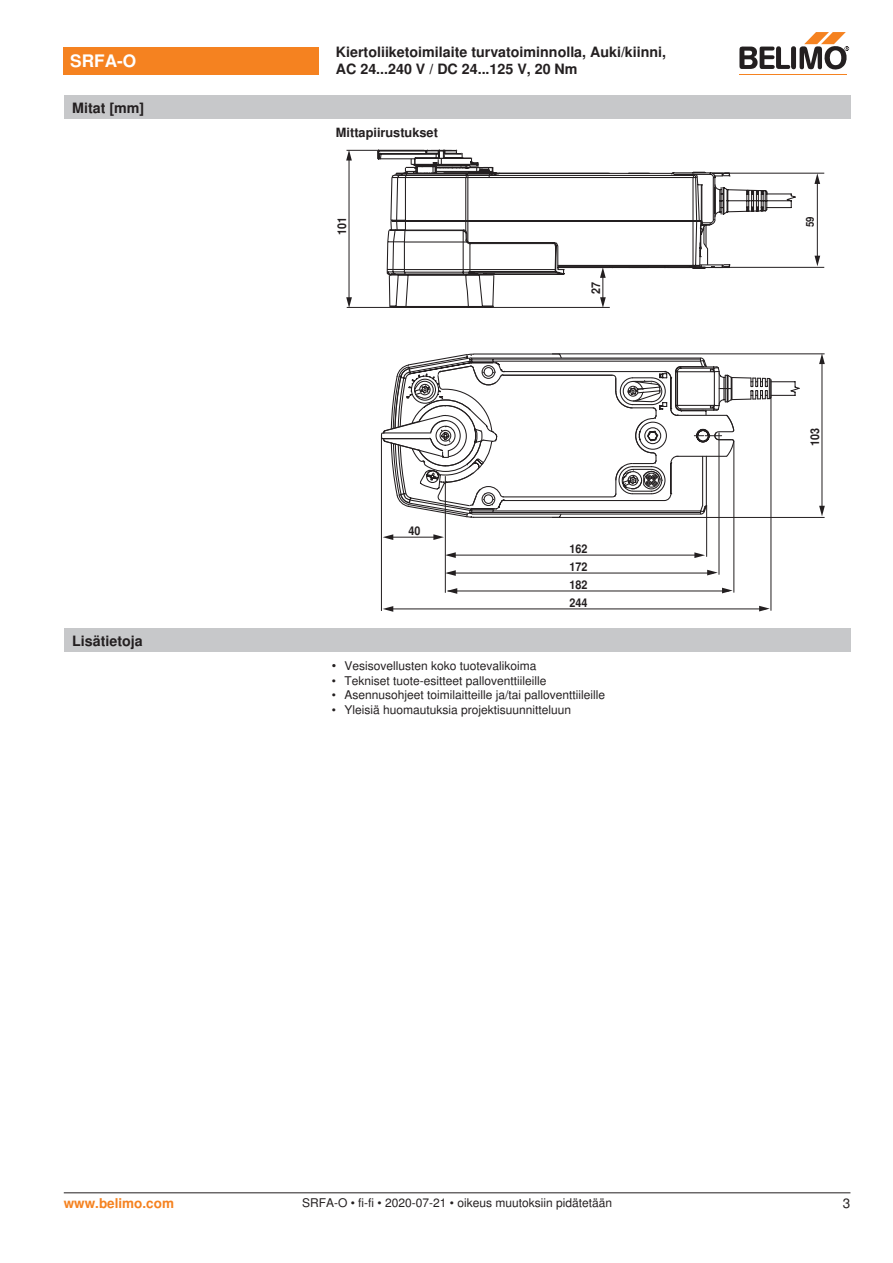
<style>
.page{position:relative;width:893px;height:1263px;background:#fff}
.page>*{position:absolute;margin:0;border:0;box-sizing:border-box;transform-origin:0 0}
.t1{font:700 17.25px "Nimbus Sans BEL";color:#fff}
.t2{font:700 14.25px/17.1px "Nimbus Sans BEL";color:#231f20}
.t3{font:700 13.5px "Nimbus Sans BEL";color:#f58220}
.Rechtsbündig_Footer{font:13.5px "Nimbus Sans BEL";color:#231f20}
.t4{font:700 12.75px "Nimbus Sans BEL";color:#231f20}
.Bulletpoints{font:12px "Nimbus Sans BEL";color:#231f20}
.Footer_EU_center{font:12px "Nimbus Sans BEL";color:#231f20}
.t5{font:700 12px/18px "Nimbus Sans BEL";color:#231f20;text-align:justify;scale:.9 1}
.t6{font:700 10.8px "Nimbus Sans BEL";color:#231f20;scale:.9 1}
.s1{font-size:12.75px}
</style>
<div class="page">
<hr style="left:448px;top:555px;width:252px;height:1px;background:#231f20">
<hr style="left:719px;top:432px;width:1px;height:143px;background:#231f20">
<svg style="left:707px;top:570px;width:11px;height:5px"></svg>
<svg style="left:694px;top:552px;width:11px;height:6px"></svg>
<svg style="left:446px;top:552px;width:10px;height:6px"></svg>
<hr style="left:448px;top:573px;width:266px;height:1px;background:#231f20">
<svg style="left:446px;top:570px;width:10px;height:6px"></svg>
<hr style="left:734px;top:441px;width:1px;height:152px;background:#231f20">
<svg style="left:722px;top:588px;width:11px;height:5px"></svg>
<hr style="left:448px;top:591px;width:281px;height:1px;background:#231f20">
<svg style="left:447px;top:588px;width:10px;height:6px"></svg>
<hr style="left:771px;top:397px;width:1px;height:214px;background:#231f20">
<svg style="left:759px;top:606px;width:11px;height:5px"></svg>
<hr style="left:387px;top:609px;width:379px;height:1px;background:#231f20">
<hr style="left:445px;top:476px;width:1px;height:117px;background:#231f20">
<hr style="left:387px;top:537px;width:52px;height:1px;background:#231f20">
<svg style="left:433px;top:534px;width:11px;height:6px"></svg>
<svg style="left:383px;top:534px;width:10px;height:6px"></svg>
<hr style="left:381px;top:435px;width:1px;height:176px;background:#231f20">
<svg style="left:383px;top:606px;width:10px;height:6px"></svg>
<hr style="left:552px;top:354px;width:273px;height:1px;background:#231f20">
<hr style="left:552px;top:517px;width:273px;height:1px;background:#231f20">
<hr style="left:822px;top:361px;width:1px;height:151px;background:#231f20">
<svg style="left:819px;top:506px;width:6px;height:10px"></svg>
<svg style="left:819px;top:353px;width:6px;height:11px"></svg>
<hr style="left:706px;top:505px;width:1px;height:52px;background:#231f20">
<svg style="left:380px;top:353px;width:420px;height:165px"></svg>
<svg style="left:377px;top:172px;width:353px;height:135px"></svg>
<hr style="left:347px;top:307px;width:263px;height:1px;background:#231f20">
<hr style="left:349px;top:154px;width:1px;height:148px;background:#231f20">
<svg style="left:346px;top:297px;width:6px;height:11px"></svg>
<hr style="left:346px;top:150px;width:78px;height:1px;background:#231f20">
<svg style="left:346px;top:150px;width:6px;height:11px"></svg>
<hr style="left:603px;top:272px;width:1px;height:30px;background:#231f20">
<svg style="left:600px;top:297px;width:6px;height:11px"></svg>
<svg style="left:377px;top:150px;width:329px;height:128px"></svg>
<svg style="left:714px;top:184px;width:82px;height:34px"></svg>
<hr style="left:725px;top:267px;width:99px;height:1px;background:#231f20">
<hr style="left:725px;top:173px;width:99px;height:1px;background:#231f20">
<hr style="left:817px;top:179px;width:1px;height:83px;background:#231f20">
<svg style="left:814px;top:256px;width:6px;height:10px"></svg>
<svg style="left:814px;top:173px;width:6px;height:11px"></svg>
<div style="left:64px;top:629px;width:786px;height:23px;background:#c7c8ca"></div>
<div style="left:64px;top:47px;width:255px;height:27px;background:#f58220"></div>
<hr style="left:739px;top:74px;width:107px;height:1px;background:#f58220">
<svg style="left:739px;top:32px;width:110px;height:38px"></svg>
<div style="left:64px;top:96px;width:786px;height:23px;background:#c7c8ca"></div>
<hr style="left:64px;top:1192px;width:786px;height:1px;background:#231f20">
<p class="t1" style="left:70px;top:51px;width:68px">SRFA-O</p>
<p class="t2" style="left:336px;top:44px;width:332px">Kiertoliiketoimilaite turvatoiminnolla, Auki/kiinni,<br>AC 24...240 V / DC 24...125 V, 20 Nm</p>
<p class="t2" style="left:72px;top:100px;width:74px">Mitat [mm]</p>
<p class="t2" style="left:72px;top:633px;width:72px">Lisätietoja</p>
<p class="t4" style="left:336px;top:125px;width:104px">Mittapiirustukset</p>
<p class="t5" style="left:334px;top:235px;width:22px;rotate:-90deg">101</p>
<p class="t5" style="left:408px;top:523px;width:15px">40</p>
<p class="t5" style="left:588px;top:294px;width:15px;rotate:-90deg">27</p>
<p class="t5" style="left:569px;top:541px;width:22px">162<br>172<br>182<br>244</p>
<p class="Bulletpoints" style="left:332px;top:659px;width:206px"><span class="s1">•</span> Vesisovellusten koko tuotevalikoima</p>
<p class="Bulletpoints" style="left:332px;top:673px;width:216px">• Tekniset tuote-esitteet palloventtiileille</p>
<p class="Bulletpoints" style="left:332px;top:688px;width:275px">• Asennusohjeet toimilaitteille ja/tai palloventtiileille</p>
<p class="Bulletpoints" style="left:332px;top:702px;width:241px">• Yleisiä huomautuksia projektisuunnitteluun</p>
<p class="t6" style="left:803px;top:227px;width:13px;rotate:-90deg">59</p>
<p class="t5" style="left:807px;top:446px;width:22px;rotate:-90deg">103</p>
<p class="t3" style="left:64px;top:1195px;width:112px">www.belimo.com</p>
<p class="Footer_EU_center" style="left:302px;top:1196px;width:312px">SRFA-O • fi-fi • 2020-07-21 • oikeus muutoksiin pidätetään</p>
<p class="Rechtsbündig_Footer" style="left:843px;top:1195px;width:9px">3</p>
</div>
